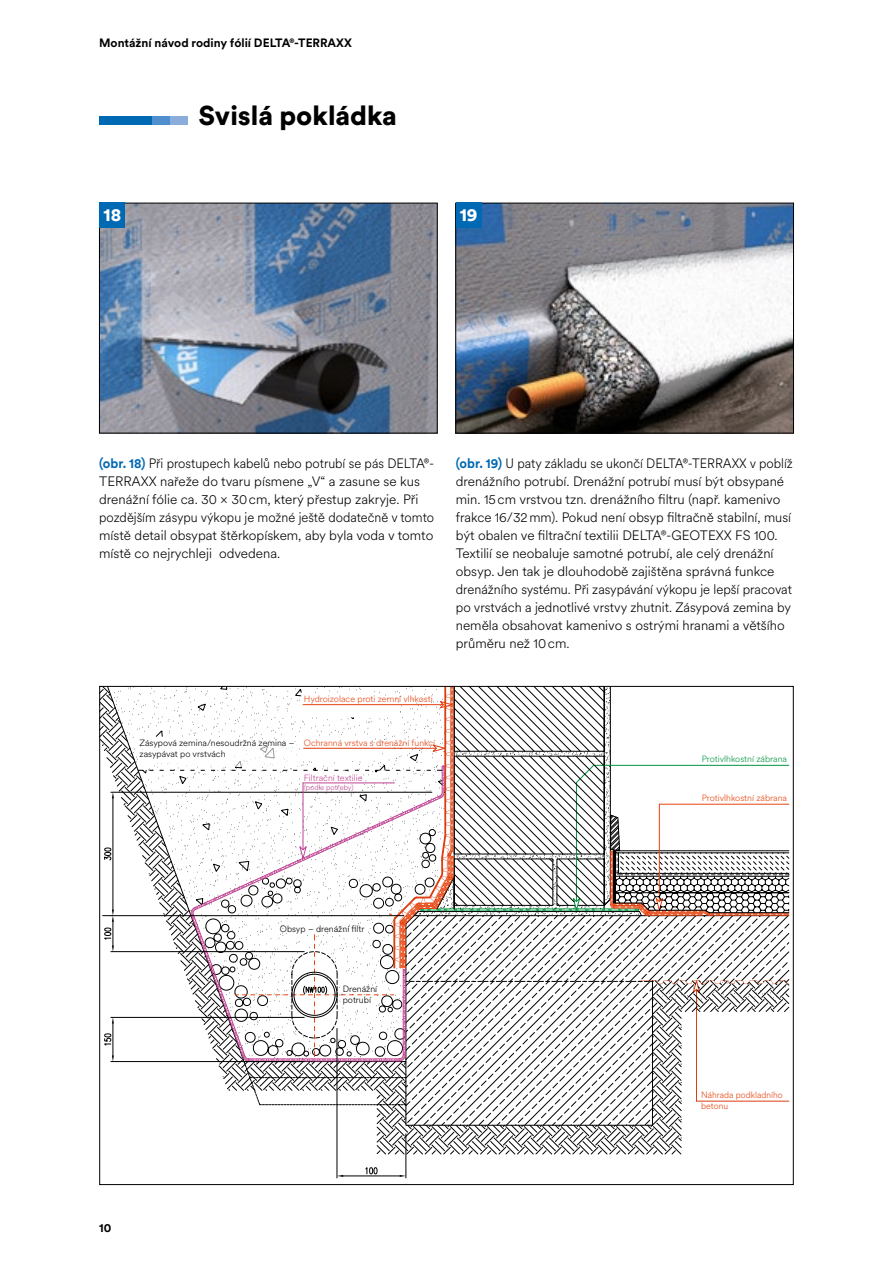
<style>
.page{position:relative;width:893px;height:1263px;background:#fff}
.page>*{position:absolute;margin:0;border:0;box-sizing:border-box;transform-origin:0 0}
.t1{font:900 27px "Circular XX";color:#000}
.t2{font:900 18px "Circular XX";color:#fff}
.t3{font:300 13.5px/18px "Circular XX";color:#000;scale:.95 1}
.t4{font:700 12px "Circular XX";color:#000}
.t5{font:300 9px/10.8px "Circular XX";color:#e74310}
.t6{font:300 9px/10.8px "Circular XX";color:#000}
.t7{font:300 9px "Circular XX";color:#009641}
.t8{font:300 9px "Circular XX";color:#be4492}
.t9{font:300 7.5px "Circular XX";color:#be4492}
.s1{font-weight:700;color:#0069b4}
</style>
<div class="page">
<img style="left:101px;top:205px;width:334px;height:226px">
<svg style="left:336px;top:1154px;width:70px;height:24px"></svg>
<svg style="left:337px;top:1175px;width:6px;height:2px"></svg>
<svg style="left:400px;top:1175px;width:6px;height:2px"></svg>
<svg style="left:365px;top:1167px;width:12px;height:7px"></svg>
<svg style="left:101px;top:690px;width:581px;height:464px"></svg>
<svg style="left:102px;top:688px;width:688px;height:417px"></svg>
<img style="left:458px;top:205px;width:334px;height:226px">
<div style="left:456px;top:203px;width:338px;height:230px;border:1px solid #000"></div>
<div style="left:140px;top:739px;width:158px;height:27px;background:#fff"></div>
<div style="left:99px;top:116px;width:53px;height:9px;background:#0069b4"></div>
<div style="left:152px;top:116px;width:18px;height:9px;background:#4f8fcd"></div>
<div style="left:170px;top:116px;width:17px;height:9px;background:#8baddc"></div>
<div style="left:100px;top:203px;width:25px;height:25px;background:#0069b4"></div>
<div style="left:456px;top:203px;width:25px;height:25px;background:#0069b4"></div>
<p class="t4" style="left:99px;top:34px;width:254px">Montážní návod rodiny fólií DELTA®-TERRAXX</p>
<h1 class="t1" style="left:198px;top:96px;width:200px">Svislá pokládka</h1>
<h2 class="t2" style="left:104px;top:202px;width:19px">18</h2>
<h2 class="t2" style="left:460px;top:202px;width:19px">19</h2>
<p class="t3" style="left:99px;top:454px;width:354px"><span class="s1">(obr. 18)</span> Při prostupech kabelů nebo potrubí se pás DELTA®- TERRAXX nařeže do tvaru písmene „V“ a zasune se kus drenážní fólie ca. 30 × 30cm, který přestup zakryje. Při pozdějším zásypu výkopu je možné ještě dodatečně v tomto místě detail obsypat štěrkopískem, aby byla voda v tomto místě co nejrychleji odvedena.</p>
<p class="t6" style="left:140px;top:737px;width:156px">Zásypová zemina/nesoudržná zemina – zasypávat po vrstvách</p>
<p class="t5" style="left:304px;top:693px;width:131px">Hydroizolace proti zemní vlhkosti</p>
<p class="t5" style="left:304px;top:737px;width:133px">Ochranná vrstva s drenážní funkcí</p>
<p class="t8" style="left:304px;top:771px;width:60px">Filtrační textilie</p>
<p class="t9" style="left:304px;top:782px;width:51px">(podle potřeby)</p>
<p class="t3" style="left:456px;top:454px;width:356px"><span class="s1">(obr. 19)</span> U paty základu se ukončí DELTA®-TERRAXX v poblíž drenážního potrubí. Drenážní potrubí musí být obsypané min. 15cm vrstvou tzn. drenážního filtru (např. kamenivo frakce 16/32mm). Pokud není obsyp filtračně stabilní, musí být obalen ve filtrační textilii DELTA®-GEOTEXX FS 100.<br>Textilií se neobaluje samotné potrubí, ale celý drenážní obsyp. Jen tak je dlouhodobě zajištěna správná funkce drenážního systému. Při zasypávání výkopu je lepší pracovat po vrstvách a jednotlivé vrstvy zhutnit. Zásypová zemina by neměla obsahovat kamenivo s ostrými hranami a většího průměru než 10cm.</p>
<p class="t7" style="left:702px;top:753px;width:87px">Protivlhkostní zábrana</p>
<p class="t5" style="left:702px;top:792px;width:87px">Protivlhkostní zábrana</p>
<p class="t4" style="left:99px;top:1219px;width:14px">10</p>
<p class="t6" style="left:280px;top:923px;width:86px">Obsyp – drenážní filtr</p>
<p class="t6" style="left:343px;top:983px;width:36px">Drenážní potrubí</p>
<p class="t5" style="left:701px;top:1089px;width:83px">Náhrada podkladního betonu</p>
</div>
